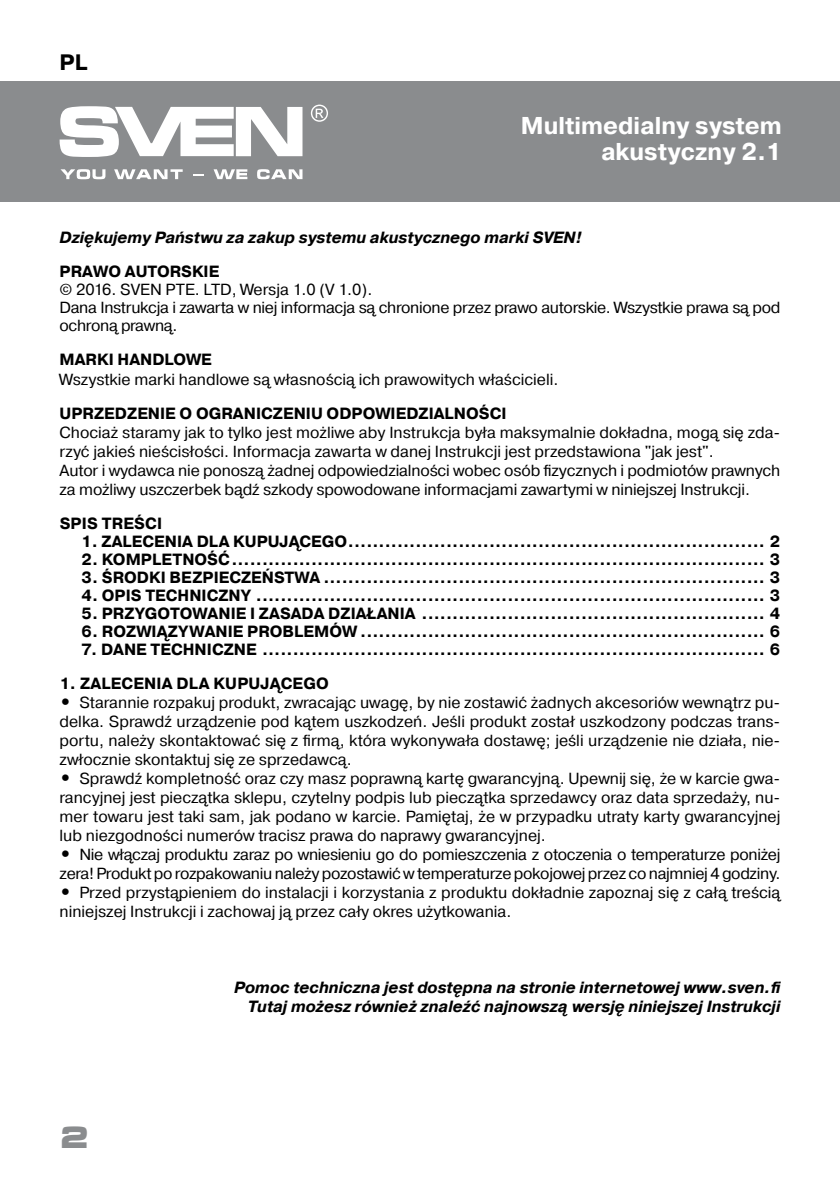
<style>
.page{position:relative;width:840px;height:1191px;background:#fff}
.page>*{position:absolute;margin:0;border:0;box-sizing:border-box;transform-origin:0 0}
.t1{font:700 30px "Micra";color:#8a8c8e}
.t2{font:700 24.2px/26px "Pragmatica";color:#fff;text-align:right}
.t3{font:700 22.2px "Pragmatica";color:#000}
.t4{font:700 16.2px "Pragmatica";color:#000}
.t5{font:italic 700 16.2px/19px "Pragmatica";color:#000;text-align:right}
.t6{font:16px/19px "Pragmatica";color:#000}
.t7{font:16px/18px "Pragmatica";letter-spacing:-.02em;color:#000}
.s1{font-weight:700;font-size:18px}
</style>
<div class="page">
<div style="left:0;top:81px;width:839px;height:121px;background:#8a8c8e"></div>
<svg style="left:60px;top:106px;width:242px;height:51px"></svg>
<svg style="left:60px;top:169px;width:45px;height:10px"></svg>
<svg style="left:114px;top:169px;width:68px;height:10px"></svg>
<svg style="left:193px;top:174px;width:11px;height:2px"></svg>
<svg style="left:213px;top:169px;width:34px;height:10px"></svg>
<svg style="left:257px;top:169px;width:45px;height:10px"></svg>
<svg style="left:311px;top:105px;width:17px;height:17px"></svg>
<h3 class="t3" style="left:60px;top:47px;width:30px">PL</h3>
<h2 class="t2" style="left:520px;top:113px;width:262px">Multimedialny system akustyczny 2.1</h2>
<p class="t5" style="left:60px;top:229px;width:523px">Dziękujemy Państwu za zakup systemu akustycznego marki SVEN!</p>
<p class="t4" style="left:60px;top:261px;width:78px">PRAWO AUT</p>
<p class="t4" style="left:157px;top:261px;width:25px">ORSK</p>
<p class="t4" style="left:203px;top:261px;width:17px">IE</p>
<p class="t7" style="left:60px;top:281px;width:722px">© 2016. SVEN PTE. LTD, Wersja 1.0 (V 1.0).<br>Dana Instrukcja i zawarta w niej informacja są chronione przez prawo autorskie. Wszystkie prawa są pod ochroną prawną.</p>
<p class="t4" style="left:60px;top:349px;width:28px">MARK</p>
<p class="t4" style="left:109px;top:349px;width:105px">I HAN DLOWE</p>
<p class="t6" style="left:60px;top:370px;width:500px">Wszystkie marki handlowe są własnością ich prawowitych właścicieli.</p>
<p class="t4" style="left:60px;top:402px;width:445px">UPRZEDZENIE O OG RANICZENIU ODPOWIEDZIALNOŚCI</p>
<p class="t6" style="left:60px;top:423px;width:722px">Chociaż staramy jak to tylko jest możliwe aby Instrukcja była maksymalnie dokładna, mogą się zda&shy;rzyć jakieś nieścisłości. Informacja zawarta w danej Instrukcji jest przedstawiona "jak jest".<br>Autor i wydawca nie ponoszą żadnej odpowiedzialności wobec osób fizycznych i podmiotów prawnych za możliwy uszczerbek bądź szkody spowodowane informacjami zawartymi w niniejszej Instrukcji.</p>
<p class="t4" style="left:60px;top:512px;width:64px">Spis treśc</p>
<p class="t4" style="left:157px;top:512px;width:7px">i</p>
<p class="t4" style="left:82px;top:530px;width:700px">1. ZALECENIA DLA KUPUJĄCEGO.................................................................... 2</p>
<p class="t4" style="left:82px;top:548px;width:700px">2. KOMPLETNOŚĆ....................................................................................... 3</p>
<p class="t4" style="left:82px;top:566px;width:700px">3. ŚRODKI BEZPIECZEŃSTWA ........................................................................ 3</p>
<p class="t4" style="left:82px;top:584px;width:700px">4. OPIS TECHNICZNY ................................................................................... 3</p>
<p class="t4" style="left:82px;top:602px;width:76px">5. PRZYGOTO</p>
<p class="t4" style="left:192px;top:602px;width:589px">WANIE I ZASADA DZIAŁANIA ........................................................ 4</p>
<p class="t4" style="left:82px;top:620px;width:700px">6. ROZWIĄZYWANIE PROBLEMÓW .................................................................. 6</p>
<p class="t4" style="left:82px;top:638px;width:700px">7. DANE TECHNICZNE .................................................................................. 6</p>
<p class="t4" style="left:60px;top:672px;width:257px">1. ZALECENIA DLA KUPUJĄCEGO</p>
<p class="t6" style="left:60px;top:693px;width:722px;text-align:justify"><span class="s1">•</span> Starannie rozpakuj produkt, zwracając uwagę, by nie zostawić żadnych akcesoriów wewnątrz pu&shy;delka. Sprawdź urządzenie pod kątem uszkodzeń. Jeśli produkt został uszkodzony podczas trans&shy;portu, należy skontaktować się z firmą, która wykonywała dostawę; jeśli urządzenie nie działa, nie&shy;zwłocznie skontaktuj się ze sprzedawcą.</p>
<p class="t6" style="left:60px;top:769px;width:722px;text-align:justify"><span class="s1">•</span> Sprawdź kompletność oraz czy masz poprawną kartę gwarancyjną. Upewnij się, że w karcie gwa&shy;rancyjnej jest pieczątka sklepu, czytelny podpis lub pieczątka sprzedawcy oraz data sprzedaży, nu&shy;mer towaru jest taki sam, jak podano w karcie. Pamiętaj, że w przypadku utraty karty gwarancyjnej lub niezgodności numerów tracisz prawa do naprawy gwarancyjnej.</p>
<p class="t7" style="left:60px;top:845px;width:722px;line-height:19px"><span class="s1">•</span> Nie włączaj produktu zaraz po wniesieniu go do pomieszczenia z otoczenia o temperaturze poniżej zera! Produkt po rozpakowaniu należy pozostawić w temperaturze pokojowej przez co najmniej 4 godziny.</p>
<p class="t6" style="left:60px;top:883px;width:722px"><span class="s1">•</span> Przed przystąpieniem do instalacji i korzystania z produktu dokładnie zapoznaj się z całą treścią niniejszej Instrukcji i zachowaj ją przez cały okres użytkowania.</p>
<h1 class="t1" style="left:60px;top:1122px;width:32px">2</h1>
<p class="t5" style="left:234px;top:978px;width:548px">Pomoc techniczna jest dostępna na stronie internetowej www.sven.fi<br>Tutaj możesz również znaleźć najnowszą wersję niniejszej Instrukcji</p>
</div>
